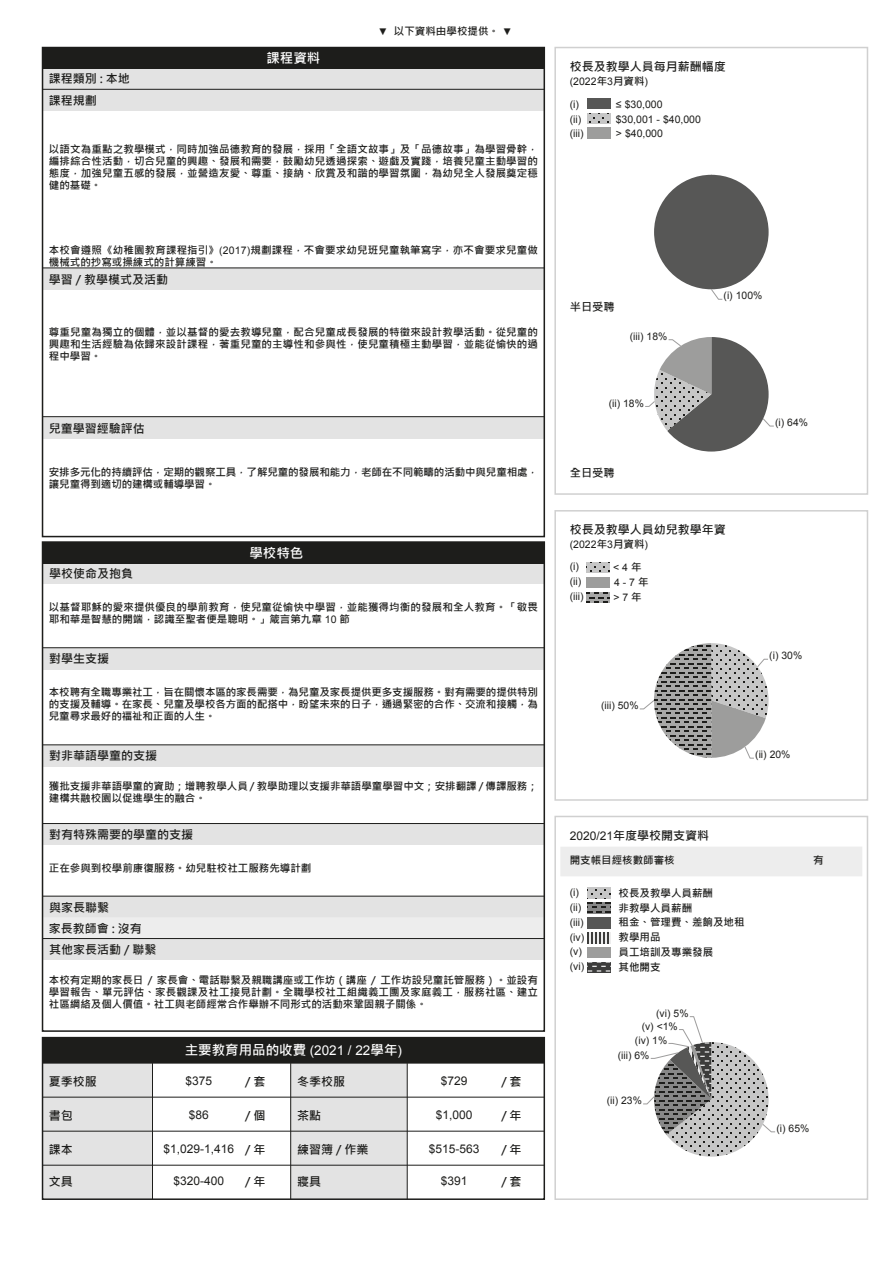
<style>
.page{position:relative;width:893px;height:1263px;background:#fff}
.page>*{position:absolute;margin:0;border:0;box-sizing:border-box;transform-origin:0 0}
.t1{font:700 13.5px "Microsoft Jheng Hei";color:#fff}
.t2{font:700 12px/20.9px "Microsoft Jheng Hei";color:#1d1d1b}
.t3{font:12px "Arial";color:#1d1d1b}
.t4{font:700 11.25px "Microsoft Jheng Hei";color:#1d1d1b}
.t5{font:700 10.5px/12px "Microsoft Jheng Hei";color:#1d1d1b}
.t6{font:10.5px "Arial";color:#1d1d1b}
.t7{font:10.35px "Arial";color:#1d1d1b}
.s1{font-family:"Arial";font-weight:400;font-size:9.75px}
.s2{font-family:"Arial";font-weight:400}
.s3{font-family:"Microsoft Jheng Hei";font-weight:700}
</style>
<div class="page">
<div style="left:560px;top:846px;width:302px;height:30px;background:#ededed"></div>
<img style="left:588px;top:917px;width:22px;height:11px">
<svg style="left:588px;top:962px;width:22px;height:11px"></svg>
<svg style="left:588px;top:932px;width:22px;height:11px"></svg>
<svg style="left:588px;top:903px;width:22px;height:10px"></svg>
<svg style="left:588px;top:888px;width:22px;height:10px"></svg>
<div style="left:554px;top:816px;width:314px;height:384px;border:2px solid #d0d0d0"></div>
<div style="left:554px;top:510px;width:314px;height:291px;border:2px solid #d0d0d0"></div>
<svg style="left:587px;top:592px;width:22px;height:11px"></svg>
<svg style="left:587px;top:562px;width:22px;height:11px"></svg>
<div style="left:554px;top:47px;width:314px;height:448px;border:2px solid #d0d0d0"></div>
<img style="left:587px;top:98px;width:23px;height:11px">
<svg style="left:587px;top:113px;width:23px;height:11px"></svg>
<svg style="left:654px;top:175px;width:115px;height:125px"></svg>
<svg style="left:645px;top:337px;width:129px;height:115px"></svg>
<svg style="left:639px;top:643px;width:130px;height:116px"></svg>
<svg style="left:643px;top:1016px;width:133px;height:141px"></svg>
<div style="left:291px;top:1063px;width:116px;height:136px;background:#e3e3e3"></div>
<div style="left:43px;top:1063px;width:109px;height:136px;background:#e3e3e3"></div>
<div style="left:42px;top:1037px;width:503px;height:163px;border:2px solid #1d1d1b"></div>
<hr style="left:43px;top:1097px;width:501px;height:1px;background:#1d1d1b">
<hr style="left:43px;top:1165px;width:501px;height:1px;background:#1d1d1b">
<hr style="left:43px;top:1131px;width:501px;height:1px;background:#1d1d1b">
<div style="left:43px;top:1037px;width:501px;height:26px;background:#1d1d1b"></div>
<hr style="left:43px;top:1063px;width:501px;height:1px;background:#1d1d1b">
<hr style="left:152px;top:1063px;width:1px;height:136px;background:#1d1d1b">
<hr style="left:290px;top:1063px;width:1px;height:136px;background:#1d1d1b">
<hr style="left:407px;top:1063px;width:1px;height:136px;background:#1d1d1b">
<div style="left:43px;top:648px;width:501px;height:21px;background:#e3e3e3"></div>
<hr style="left:43px;top:647px;width:501px;height:1px;background:#1d1d1b">
<div style="left:43px;top:896px;width:501px;height:22px;background:#e3e3e3"></div>
<div style="left:43px;top:917px;width:501px;height:21px;background:#ededed"></div>
<hr style="left:43px;top:896px;width:501px;height:1px;background:#1d1d1b">
<div style="left:43px;top:563px;width:501px;height:21px;background:#e3e3e3"></div>
<div style="left:43px;top:542px;width:501px;height:21px;background:#1d1d1b"></div>
<div style="left:43px;top:939px;width:501px;height:21px;background:#e3e3e3"></div>
<hr style="left:43px;top:938px;width:501px;height:1px;background:#1d1d1b">
<div style="left:43px;top:745px;width:501px;height:21px;background:#e3e3e3"></div>
<hr style="left:43px;top:744px;width:501px;height:1px;background:#1d1d1b">
<div style="left:43px;top:824px;width:501px;height:21px;background:#e3e3e3"></div>
<hr style="left:43px;top:823px;width:501px;height:1px;background:#1d1d1b">
<div style="left:42px;top:541px;width:503px;height:491px;border:2px solid #1d1d1b"></div>
<div style="left:43px;top:268px;width:501px;height:22px;background:#e3e3e3"></div>
<hr style="left:43px;top:268px;width:501px;height:1px;background:#1d1d1b">
<div style="left:43px;top:417px;width:501px;height:21px;background:#e3e3e3"></div>
<hr style="left:43px;top:416px;width:501px;height:1px;background:#1d1d1b">
<div style="left:43px;top:89px;width:501px;height:22px;background:#e3e3e3"></div>
<div style="left:43px;top:68px;width:501px;height:21px;background:#e3e3e3"></div>
<hr style="left:43px;top:89px;width:501px;height:1px;background:#1d1d1b">
<div style="left:43px;top:48px;width:501px;height:21px;background:#1d1d1b"></div>
<div style="left:42px;top:47px;width:503px;height:490px;border:2px solid #1d1d1b"></div>
<p class="t2" style="left:49px;top:69px;width:83px">課程類別 : 本地</p>
<p class="t2" style="left:49px;top:90px;width:50px">課程規劃</p>
<p class="t1" style="left:266px;top:50px;width:55px">課程資料</p>
<p class="t5" style="left:378px;top:25px;width:135px"><span class="s1">▼</span> 以下資料由學校提供。 <span class="s1">▼</span></p>
<p class="t5" style="left:49px;top:143px;width:491px;text-align:justify">以語文為重點之教學模式，同時加強品德教育的發展，採用「全語文故事」及「品德故事」為學習骨幹，編排綜合性活動，切合兒童的興趣、發展和需要，鼓勵幼兒透過探索、遊戲及實踐，培養兒童主動學習的態度，加強兒童五感的發展，並營造友愛、尊重、接納、欣賞及和諧的學習氛圍，為幼兒全人發展奠定穩健的基礎。</p>
<p class="t5" style="left:49px;top:244px;width:490px">本校會遵照《幼稚園教育課程指引》<span class="s2">(2017)</span>規劃課程，不會要求幼兒班兒童執筆寫字，亦不會要求兒童做機械式的抄寫或操練式的計算練習。</p>
<p class="t2" style="left:49px;top:269px;width:121px">學習 / 教學模式及活動</p>
<p class="t5" style="left:49px;top:326px;width:491px;text-align:justify">尊重兒童為獨立的個體，並以基督的愛去教導兒童，配合兒童成長發展的特徵來設計教學活動。從兒童的興趣和生活經驗為依歸來設計課程，著重兒童的主導性和參與性，使兒童積極主動學習，並能從愉快的過程中學習。</p>
<p class="t2" style="left:49px;top:418px;width:98px">兒童學習經驗評估</p>
<p class="t5" style="left:49px;top:467px;width:491px">安排多元化的持續評估，定期的觀察工具，了解兒童的發展和能力，老師在不同範疇的活動中與兒童相處，讓兒童得到適切的建構或輔導學習。</p>
<p class="t2" style="left:49px;top:563px;width:85px">學校使命及抱負</p>
<p class="t1" style="left:249px;top:545px;width:55px">學校特色</p>
<p class="t5" style="left:49px;top:601px;width:491px">以基督耶穌的愛來提供優良的學前教育，使兒童從愉快中學習，並能獲得均衡的發展和全人教育。「敬畏耶和華是智慧的開端，認識至聖者便是聰明。」箴言第九章 <span class="s2">10</span> 節</p>
<p class="t2" style="left:49px;top:648px;width:62px">對學生支援</p>
<p class="t5" style="left:49px;top:686px;width:491px;text-align:justify">本校聘有全職專業社工，旨在關懷本區的家長需要，為兒童及家長提供更多支援服務。對有需要的提供特別的支援及輔導。在家長、兒童及學校各方面的配搭中，盼望未來的日子，通過緊密的合作、交流和接觸，為兒童尋求最好的福祉和正面的人生。</p>
<p class="t2" style="left:49px;top:745px;width:109px">對非華語學童的支援</p>
<p class="t5" style="left:49px;top:781px;width:491px">獲批支援非華語學童的資助；增聘教學人員 / 教學助理以支援非華語學童學習中文；安排翻譯 / 傳譯服務；建構共融校園以促進學生的融合。</p>
<p class="t2" style="left:49px;top:824px;width:145px">對有特殊需要的學童的支援</p>
<p class="t5" style="left:49px;top:862px;width:264px">正在參與到校學前康復服務。幼兒駐校社工服務先導計劃</p>
<p class="t2" style="left:49px;top:897px;width:95px">與家長聯繫<br>家長教師會 : 沒有</p>
<p class="t2" style="left:49px;top:939px;width:109px">其他家長活動 / 聯繫</p>
<p class="t5" style="left:49px;top:974px;width:491px;text-align:justify">本校有定期的家長日 / 家長會、電話聯繫及親職講座或工作坊（講座 / 工作坊設兒童託管服務）。並設有學習報告、單元評估、家長觀課及社工接見計劃。全職學校社工組織義工團及家庭義工，服務社區、建立社區綱絡及個人價值。社工與老師經常合作舉辦不同形式的活動來鞏固親子關係。</p>
<p class="t1" style="left:185px;top:1042px;width:219px">主要教育用品的收費 <span class="s2">(2021 / 22</span>學年<span class="s2">)</span></p>
<p class="t2" style="left:245px;top:1071px;width:22px">/ 套</p>
<p class="t2" style="left:245px;top:1105px;width:22px">/ 個</p>
<p class="t2" style="left:245px;top:1139px;width:22px">/ 年</p>
<p class="t2" style="left:501px;top:1139px;width:22px">/ 年</p>
<p class="t2" style="left:49px;top:1071px;width:50px">夏季校服</p>
<p class="t2" style="left:297px;top:1071px;width:49px">冬季校服</p>
<p class="t2" style="left:49px;top:1105px;width:25px">書包</p>
<p class="t2" style="left:297px;top:1105px;width:25px">茶點</p>
<p class="t2" style="left:49px;top:1139px;width:25px">課本</p>
<p class="t2" style="left:297px;top:1139px;width:73px">練習簿 / 作業</p>
<p class="t2" style="left:49px;top:1171px;width:25px">文具</p>
<p class="t2" style="left:297px;top:1171px;width:25px">寢具</p>
<p class="t2" style="left:501px;top:1071px;width:22px">/ 套</p>
<p class="t3" style="left:186px;top:1073px;width:28px">$375</p>
<p class="t3" style="left:189px;top:1107px;width:22px">$86</p>
<p class="t3" style="left:163px;top:1141px;width:72px">$1,029-1,416</p>
<p class="t3" style="left:441px;top:1073px;width:28px">$729</p>
<p class="t3" style="left:436px;top:1107px;width:38px">$1,000</p>
<p class="t3" style="left:429px;top:1141px;width:52px">$515-563</p>
<p class="t2" style="left:501px;top:1105px;width:22px">/ 年</p>
<p class="t2" style="left:245px;top:1171px;width:22px">/ 年</p>
<p class="t2" style="left:501px;top:1171px;width:22px">/ 套</p>
<p class="t3" style="left:174px;top:1173px;width:52px">$320-400</p>
<p class="t3" style="left:441px;top:1173px;width:28px">$391</p>
<p class="t2" style="left:570px;top:56px;width:157px">校長及教學人員每月薪酬幅度</p>
<p class="t6" style="left:570px;top:74px;width:80px">(2022<span class="s3">年</span>3<span class="s3">月資料</span>)</p>
<p class="t6" style="left:570px;top:97px;width:11px">(i)</p>
<p class="t6" style="left:616px;top:97px;width:48px">≤ $30,000</p>
<p class="t6" style="left:570px;top:127px;width:15px">(iii)</p>
<p class="t6" style="left:616px;top:127px;width:48px">&gt; $40,000</p>
<p class="t6" style="left:570px;top:112px;width:13px">(ii)</p>
<p class="t6" style="left:616px;top:112px;width:87px">$30,001 - $40,000</p>
<p class="t4" style="left:570px;top:300px;width:46px">半日受聘</p>
<p class="t7" style="left:630px;top:329px;width:39px">(iii) 18%</p>
<p class="t7" style="left:724px;top:289px;width:40px">(i) 100%</p>
<p class="t7" style="left:609px;top:396px;width:37px">(ii) 18%</p>
<p class="t4" style="left:570px;top:466px;width:46px">全日受聘</p>
<p class="t2" style="left:570px;top:519px;width:157px">校長及教學人員幼兒教學年資</p>
<p class="t6" style="left:570px;top:537px;width:80px">(2022<span class="s3">年</span>3<span class="s3">月資料</span>)</p>
<p class="t6" style="left:570px;top:575px;width:13px">(ii)</p>
<p class="t6" style="left:614px;top:575px;width:36px">4 - 7 <span class="s3">年</span></p>
<p class="t6" style="left:570px;top:590px;width:15px">(iii)</p>
<p class="t6" style="left:613px;top:590px;width:30px">&gt; 7 <span class="s3">年</span></p>
<p class="t6" style="left:570px;top:560px;width:11px">(i)</p>
<p class="t6" style="left:613px;top:560px;width:30px">&lt; 4 <span class="s3">年</span></p>
<p class="t7" style="left:601px;top:699px;width:39px">(iii) 50%</p>
<p class="t7" style="left:775px;top:416px;width:34px">(i) 64%</p>
<p class="t7" style="left:769px;top:649px;width:34px">(i) 30%</p>
<p class="t7" style="left:755px;top:748px;width:37px">(ii) 20%</p>
<p class="t2" style="left:570px;top:825px;width:141px"><span class="s2">2020/21</span>年度學校開支資料</p>
<p class="t5" style="left:570px;top:854px;width:106px">開支帳目經核數師審核</p>
<p class="t6" style="left:570px;top:885px;width:11px">(i)</p>
<p class="t5" style="left:619px;top:887px;width:96px">校長及教學人員薪酬</p>
<p class="t6" style="left:570px;top:900px;width:13px">(ii)</p>
<p class="t5" style="left:619px;top:902px;width:75px">非教學人員薪酬</p>
<p class="t6" style="left:570px;top:915px;width:15px">(iii)</p>
<p class="t5" style="left:619px;top:916px;width:127px">租金、管理費、差餉及地租</p>
<p class="t6" style="left:570px;top:945px;width:14px">(v)</p>
<p class="t5" style="left:619px;top:946px;width:96px">員工培訓及專業發展</p>
<p class="t6" style="left:570px;top:959px;width:16px">(vi)</p>
<p class="t5" style="left:619px;top:961px;width:43px">其他開支</p>
<p class="t6" style="left:570px;top:930px;width:16px">(iv)</p>
<p class="t5" style="left:619px;top:931px;width:43px">教學用品</p>
<p class="t7" style="left:656px;top:1006px;width:34px">(vi) 5%</p>
<p class="t7" style="left:642px;top:1019px;width:37px">(v) &lt;1%</p>
<p class="t7" style="left:635px;top:1033px;width:34px">(iv) 1%</p>
<p class="t7" style="left:618px;top:1048px;width:33px">(iii) 6%</p>
<p class="t7" style="left:607px;top:1094px;width:37px">(ii) 23%</p>
<p class="t5" style="left:813px;top:854px;width:12px">有</p>
<p class="t7" style="left:776px;top:1121px;width:34px">(i) 65%</p>
</div>
